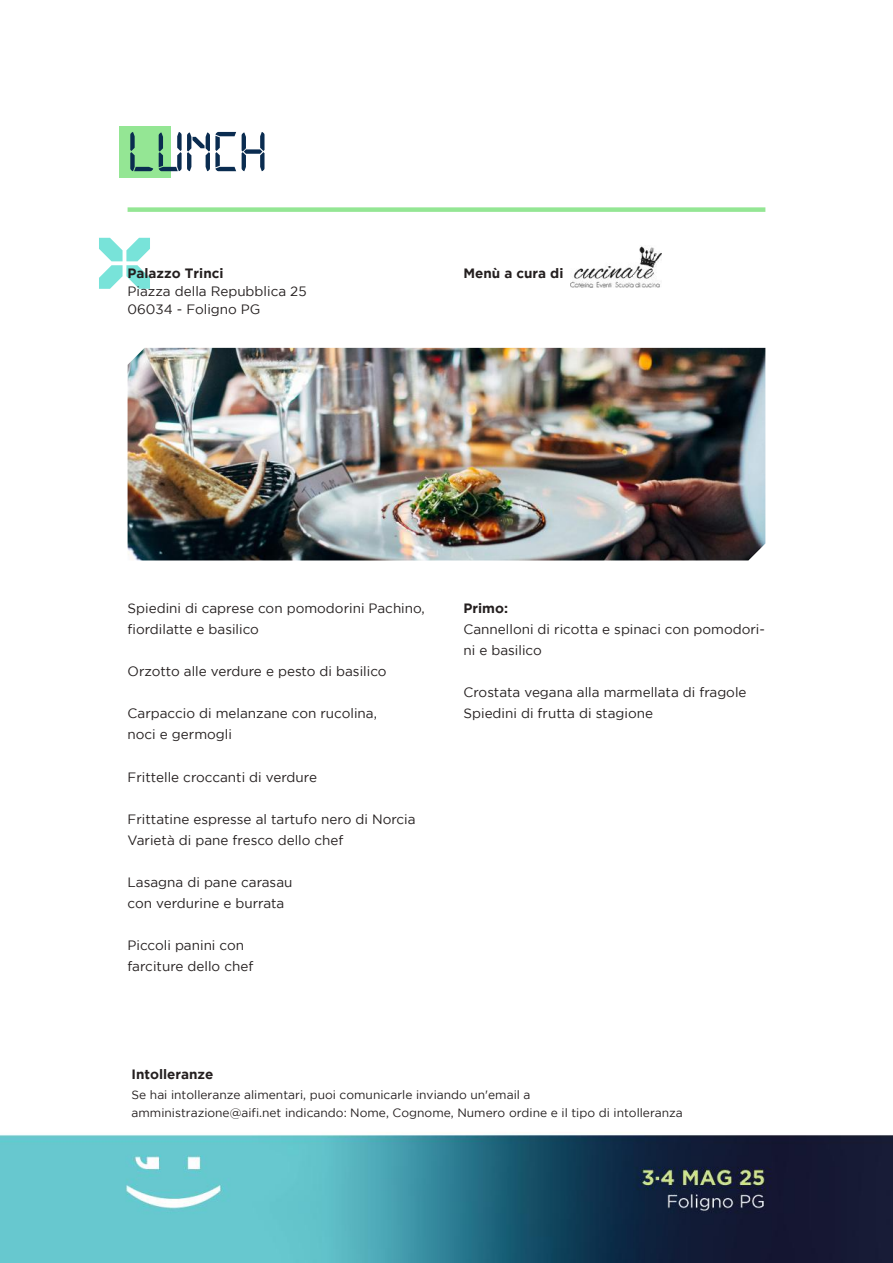
<style>
.page{position:relative;width:893px;height:1263px;background:#fff}
.page>*{position:absolute;margin:0;border:0;box-sizing:border-box;transform-origin:0 0}
.t1{font:60px "Digital 7";color:#0a2c50}
.t2{font:13.5px/21px "Gotham";color:#241f1f}
.t3{font:700 13.5px "Gotham";color:#241f1f}
.t4{font:700 13.5px "Gotham";color:#241f1f}
.t5{font:12px/18.6px "Gotham";color:#241f1f}
</style>
<div class="page">
<img style="left:0;top:1134px;width:893px;height:129px">
<div style="left:119px;top:127px;width:51px;height:51px;background:#94e694"></div>
<div style="left:128px;top:207px;width:637px;height:5px;background:#94e694"></div>
<svg style="left:99px;top:238px;width:51px;height:51px"></svg>
<img style="left:570px;top:246px;width:92px;height:42px">
<img style="left:128px;top:348px;width:637px;height:212px">
<h1 class="t1" style="left:128px;top:125px;width:141px">LUNCH</h1>
<p class="t3" style="left:128px;top:266px;width:97px">Palazzo Trinci</p>
<p class="t2" style="left:128px;top:282px;width:181px;line-height:18px">Piazza della Repubblica 25<br>06034 - Foligno PG</p>
<p class="t3" style="left:463px;top:266px;width:101px">Menù a cura di</p>
<p class="t2" style="left:128px;top:597px;width:299px">Spiedini di caprese con pomodorini Pachino, fiordilatte e basilico</p>
<p class="t2" style="left:128px;top:661px;width:261px">Orzotto alle verdure e pesto di basilico</p>
<p class="t2" style="left:128px;top:703px;width:251px">Carpaccio di melanzane con rucolina, noci e germogli</p>
<p class="t2" style="left:128px;top:766px;width:191px">Frittelle croccanti di verdure</p>
<p class="t2" style="left:128px;top:808px;width:290px">Frittatine espresse al tartufo nero di Norcia<br>Varietà di pane fresco dello chef</p>
<p class="t2" style="left:128px;top:872px;width:166px">Lasagna di pane carasau con verdurine e burrata</p>
<p class="t2" style="left:128px;top:935px;width:127px">Piccoli panini con farciture dello chef</p>
<p class="t3" style="left:463px;top:600px;width:46px">Primo:</p>
<p class="t2" style="left:463px;top:618px;width:303px">Cannelloni di ricotta e spinaci con pomodori&shy;ni e basilico</p>
<p class="t2" style="left:463px;top:682px;width:285px">Crostata vegana alla marmellata di fragole<br>Spiedini di frutta di stagione</p>
<p class="t4" style="left:132px;top:1067px;width:83px">Intolleranze</p>
<p class="t5" style="left:132px;top:1085px;width:553px">Se hai intolleranze alimentari, puoi comunicarle inviando un'email a amministrazione@aifi.net indicando: Nome, Cognome, Numero ordine e il tipo di intolleranza</p>
</div>
